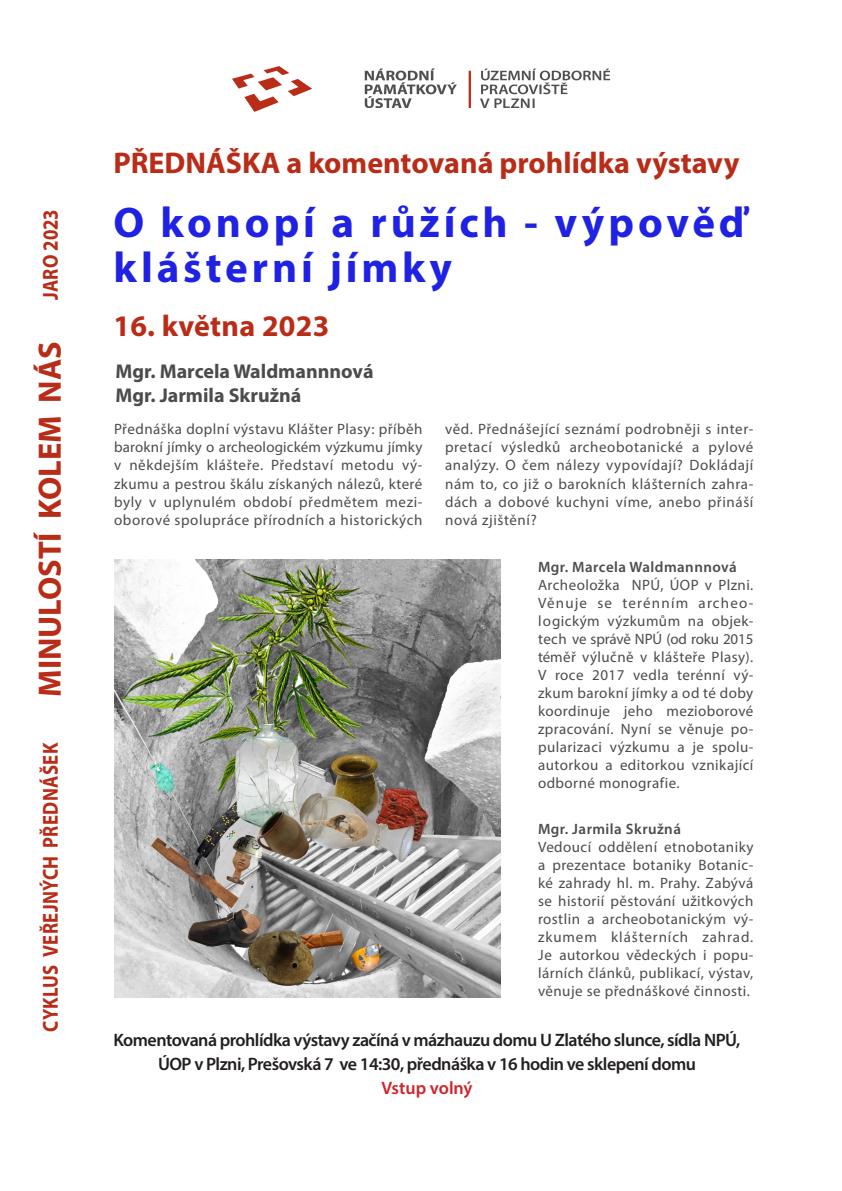
<style>
.page{position:relative;width:842px;height:1191px;background:#fff}
.page>*{position:absolute;margin:0;border:0;box-sizing:border-box;transform-origin:0 0}
.t1{font:700 43px "Myriad Pro";letter-spacing:.09em;color:#1f22e2}
.t2{font:700 32.5px "Myriad Pro";color:#b92c18}
.t3{font:700 30px "Myriad Pro";color:#b92c18}
.t4{font:700 21.7px "Myriad Pro";letter-spacing:.02em;color:#b92c18;scale:.86 1}
.t5{font:700 20px "Myriad Pro";color:#4b4c4d}
.t6{font:600 18px/24px "Myriad Pro";letter-spacing:-.03em;color:#231f20;text-align:center}
.t7{font:600 18px "Myriad Pro";color:#d1232a}
.t8{font:15px/18px "Myriad Pro";letter-spacing:.035em;color:#4b4c4d;text-align:justify}
.t9{font:600 15px "Myriad Pro";letter-spacing:.03em;color:#4b4c4d}
</style>
<div class="page">
<img style="left:232px;top:66px;width:80px;height:46px">
<img style="left:364px;top:68px;width:246px;height:39px">
<img style="left:114px;top:559px;width:386px;height:438px">
<p class="t4" style="left:36px;top:300px;width:108px;rotate:-90deg">JARO 2023</p>
<p class="t2" style="left:29px;top:697px;width:357px;rotate:-90deg">MINULOSTÍ KOLEM NÁS</p>
<p class="t4" style="left:36px;top:1032px;width:338px;rotate:-90deg">CYKLUS VEŘEJNÝCH PŘEDNÁŠEK</p>
<p class="t3" style="left:113px;top:143px;width:628px">PŘEDNÁŠKA a komentovaná prohlídka výstavy</p>
<p class="t1" style="left:113px;top:194px;width:633px">O konopí a růžích - výpověď</p>
<p class="t1" style="left:113px;top:239px;width:340px">klášterní jímky</p>
<p class="t3" style="left:113px;top:306px;width:218px">16. května 2023</p>
<p class="t5" style="left:116px;top:358px;width:260px">Mgr. Marcela Waldmannnová</p>
<p class="t5" style="left:116px;top:382px;width:187px">Mgr. Jarmila Skružná</p>
<p class="t8" style="left:114px;top:420px;width:310px">Přednáška doplní výstavu Klášter Plasy: příběh barokní jímky o archeologickém výzkumu jímky v někdejším klášteře. Představí metodu vý&shy;zkumu a pestrou škálu získaných nálezů, které byly v uplynulém období předmětem mezi&shy;oborové spolupráce přírodních a historických</p>
<p class="t8" style="left:445px;top:420px;width:310px">věd. Přednášející seznámí podrobněji s inter&shy;pretací výsledků archeobotanické a pylové analýzy. O čem nálezy vypovídají? Dokládají nám to, co již o barokních klášterních zahra&shy;dách a dobové kuchyni víme, anebo přináší nová zjištění?</p>
<p class="t9" style="left:538px;top:557px;width:200px">Mgr. Marcela Waldmannnová</p>
<p class="t8" style="left:538px;top:576px;width:217px">Archeoložka NPÚ, ÚOP v Plzni.<br>Věnuje se terénním archeo&shy;logickým výzkumům na objek&shy;tech ve správě NPÚ (od roku 2015 téměř výlučně v klášteře Plasy).<br>V roce 2017 vedla terénní vý&shy;zkum barokní jímky a od té doby koordinuje jeho mezioborové zpracování. Nyní se věnuje po&shy;pularizaci výzkumu a je spolu&shy;autorkou a editorkou vznikající odborné monografie.</p>
<p class="t9" style="left:538px;top:819px;width:144px">Mgr. Jarmila Skružná</p>
<p class="t8" style="left:538px;top:838px;width:217px">Vedoucí oddělení etnobotaniky a prezentace botaniky Botanic&shy;ké zahrady hl. m. Prahy. Zabývá se historií pěstování užitkových rostlin a archeobotanickým vý&shy;zkumem klášterních zahrad.<br>Je autorkou vědeckých i popu&shy;lárních článků, publikací, výstav, věnuje se přednáškové činnosti.</p>
<p class="t6" style="left:114px;top:1027px;width:628px">Komentovaná prohlídka výstavy začíná v mázhauzu domu U Zlatého slunce, sídla NPÚ,<br>ÚOP v Plzni, Prešovská 7 ve 14:30, přednáška v 16 hodin ve sklepení domu</p>
<p class="t7" style="left:381px;top:1076px;width:93px">Vstup volný</p>
</div>
